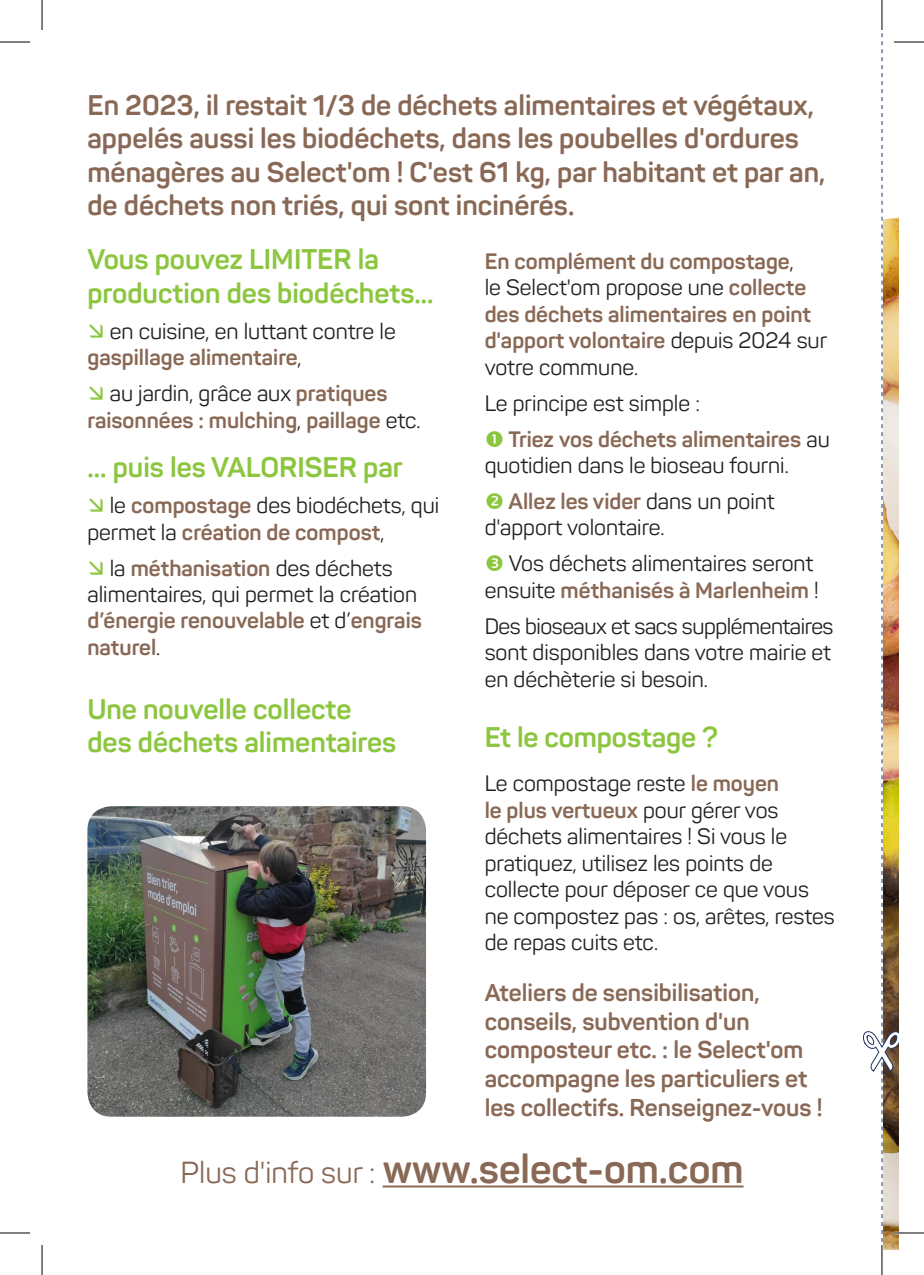
<style>
.page{position:relative;width:924px;height:1275px;background:#fff}
.page>*{position:absolute;margin:0;border:0;box-sizing:border-box;transform-origin:0 0}
.t1{font:700 40px "Panton";color:#896956}
.t2{font:700 28px/33.6px "Panton";color:#896956}
.t3{font:700 28px/33.6px "Panton";color:#8bc63e}
.t4{font:700 24px/28.8px "Panton";color:#896956}
.t5{font:22px/26.4px "Panton";color:#231f20}
.t6{font:700 22px/26.4px "Panton";color:#896956;text-align:center}
.s1{font-weight:700;color:#896956}
.s2{font-weight:400;color:#231f20}
.s3{font-weight:400;font-size:30px}
</style>
<div class="page">
<img style="left:862px;top:25px;width:36px;height:1225px">
<img style="left:87px;top:806px;width:339px;height:310px">
<hr style="left:382px;top:1185px;width:361px;height:2px;background:#896956">
<hr style="left:893px;top:41px;width:30px;height:2px;background:#fff">
<hr style="left:893px;top:1231px;width:30px;height:3px;background:#fff">
<hr style="left:880px;top:0;width:2px;height:30px;background:#fff">
<hr style="left:880px;top:1245px;width:2px;height:30px;background:#fff">
<hr style="left:0;top:42px;width:30px;height:1px;background:#000">
<hr style="left:893px;top:42px;width:30px;height:1px;background:#000">
<hr style="left:0;top:1232px;width:30px;height:1px;background:#000">
<hr style="left:893px;top:1232px;width:30px;height:1px;background:#000">
<hr style="left:42px;top:0;width:1px;height:30px;background:#000">
<hr style="left:42px;top:1245px;width:1px;height:30px;background:#000">
<hr style="left:881px;top:0;width:1px;height:30px;background:#000">
<hr style="left:881px;top:1245px;width:1px;height:30px;background:#000">
<p class="t2" style="left:87px;top:88px;width:739px">En 2023, il restait 1/3 de déchets alimentaires et végétaux, appelés aussi les biodéchets, dans les poubelles d'ordures ménagères au Select'om ! C'est 61 kg, par habitant et par an, de déchets non triés, qui sont incinérés.</p>
<p class="t3" style="left:87px;top:242px;width:347px">Vous pouvez LIMITER la production des biodéchets...</p>
<p class="t5" style="left:87px;top:318px;width:309px;text-indent:22px">en cuisine, en luttant contre le <span class="s1">gaspillage alimentaire</span>,</p>
<p class="t6" style="left:87px;top:380px;width:334px"><span class="s2">au jardin, grâce aux</span> pratiques raisonnées : mulching<span class="s2">,</span> paillage <span class="s2">etc.</span></p>
<p class="t3" style="left:87px;top:450px;width:317px">... puis les VALORISER par</p>
<p class="t5" style="left:87px;top:492px;width:353px;text-indent:22px">le <span class="s1">compostage</span> des biodéchets, qui permet la <span class="s1">création de compost</span>,</p>
<p class="t5" style="left:87px;top:554px;width:336px;text-indent:22px">la <span class="s1">méthanisation</span> des déchets alimentaires, qui permet la création <span class="s1">d’énergie renouvelable</span> et d’<span class="s1">engrais naturel</span>.</p>
<p class="t6" style="left:484px;top:248px;width:344px;text-align:left">En complément du compostage<span class="s2">,<br>le Select'om propose une</span> collecte des déchets alimentaires en point d'apport volontaire <span class="s2">depuis 2024 sur votre commune.</span></p>
<p class="t5" style="left:484px;top:389px;width:217px">Le principe est simple :</p>
<p class="t5" style="left:484px;top:425px;width:346px;text-indent:24px"><span class="s1">Triez vos déchets alimentaires</span> au quotidien dans le bioseau fourni.</p>
<p class="t5" style="left:484px;top:488px;width:291px;text-indent:24px"><span class="s1">Allez les vider</span> dans un point d'apport volontaire.</p>
<p class="t5" style="left:484px;top:550px;width:335px;text-align:right">Vos déchets alimentaires seront ensuite <span class="s1">méthanisés à Marlenheim</span> !</p>
<p class="t5" style="left:484px;top:613px;width:350px;text-align:justify">Des bioseaux et sacs supplémentaires sont disponibles dans votre mairie et en déchèterie si besoin.</p>
<p class="t3" style="left:87px;top:691px;width:265px">Une nouvelle collecte</p>
<p class="t3" style="left:87px;top:725px;width:310px">des déchets alimentaires</p>
<p class="t3" style="left:484px;top:720px;width:235px">Et le compostage ?</p>
<p class="t5" style="left:484px;top:770px;width:351px">Le compostage reste <span class="s1">le moyen<br>le plus vertueux</span> pour gérer vos déchets alimentaires ! Si vous le pratiquez, utilisez les points de collecte pour déposer ce que vous ne compostez pas : os, arêtes, restes de repas cuits etc.</p>
<p class="t4" style="left:484px;top:977px;width:339px">Ateliers de sensibilisation, conseils, subvention d'un composteur etc. : le Select'om accompagne les particuliers et les collectifs. Renseignez-vous !</p>
<p class="t1" style="left:180px;top:1143px;width:564px"><span class="s3">Plus d'info sur :</span> www.select-om.com</p>
</div>
